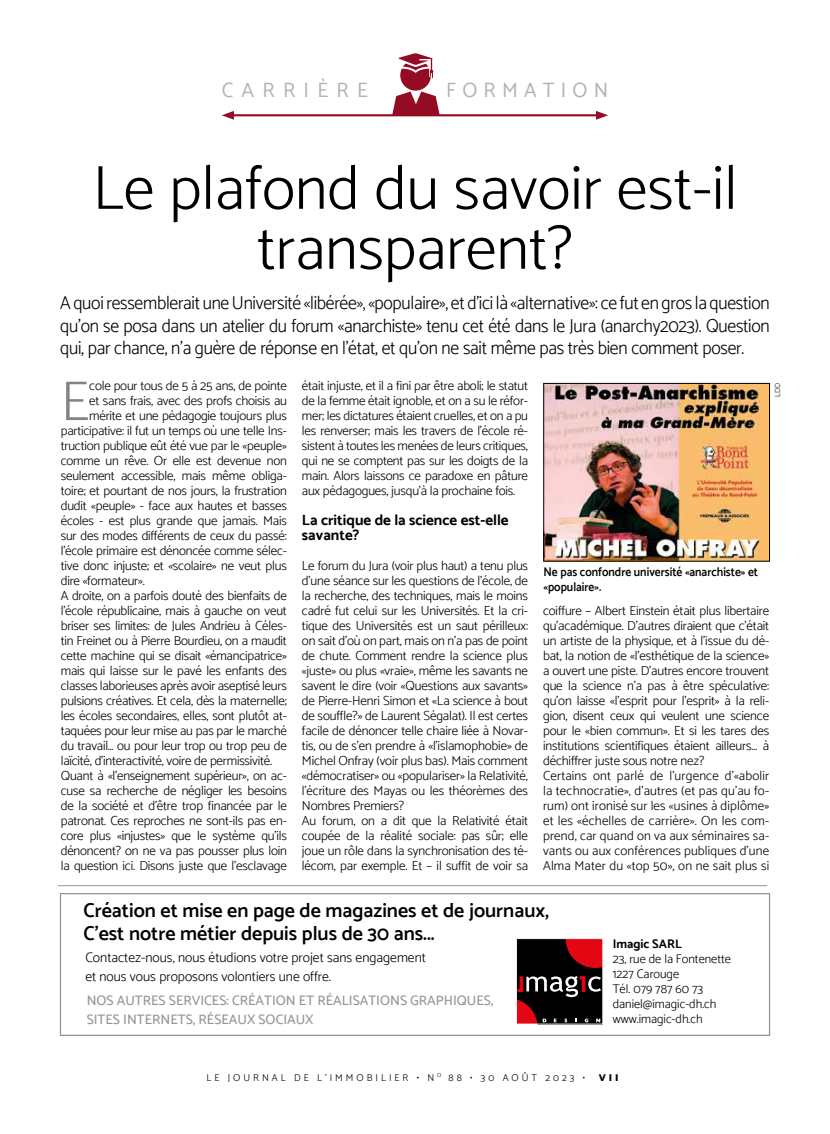
<style>
.page{position:relative;width:830px;height:1134px;background:#fff}
.page>*{position:absolute;margin:0;border:0;box-sizing:border-box;transform-origin:0 0}
.t1{font:300 62.5px/60px "Catamaran";color:#000;text-align:center}
.t2{font:300 56.38px "Catamaran";color:#838382}
.t3{font:20.75px "Catamaran";letter-spacing:.3em;color:#b3b2b2}
.t4{font:20.75px "Catamaran";letter-spacing:.4em;color:#b3b2b2}
.t5{font:600 20px/22.9px "Catamaran";color:#000}
.t6{font:300 18.75px/22.5px "Catamaran";letter-spacing:-.015em;color:#000;text-align:justify;scale:.95 1}
.t7{font:700 15px/15px "Catamaran";color:#000}
.t8{font:300 13.75px/18.8px "Catamaran";color:#000}
.t9{font:500 13.75px/18.8px "Catamaran";color:#979696}
.t10{font:300 13.12px/15px "Catamaran";letter-spacing:-.01em;color:#000}
.t11{font:300 12.5px/15px "Catamaran";color:#000}
.t12{font:600 12.5px/15px "Catamaran";color:#000;scale:.92 1}
.t13{font:700 12.5px "Catamaran";color:#000}
.t14{font:300 10px "Catamaran";letter-spacing:.3em;color:#000}
.t15{font:900 10px "Catamaran";color:#000}
.t16{font:300 7.5px "Catamaran";color:#000}
</style>
<div class="page">
<hr style="left:58px;top:885px;width:709px;height:1px;background:#979696">
<svg style="left:392px;top:53px;width:47px;height:61px"></svg>
<hr style="left:230px;top:114px;width:369px;height:2px;background:#940c23">
<svg style="left:222px;top:111px;width:12px;height:9px"></svg>
<svg style="left:595px;top:111px;width:13px;height:9px"></svg>
<img style="left:545px;top:385px;width:222px;height:174px">
<div style="left:543px;top:383px;width:226px;height:178px;border:1px solid #000"></div>
<div style="left:60px;top:893px;width:709px;height:143px;border:1px solid #929292"></div>
<svg style="left:518px;top:940px;width:83px;height:82px;background:#3b1316"></svg>
<div style="left:516px;top:938px;width:87px;height:86px;border:1px solid #fff"></div>
<h3 class="t4" style="left:222px;top:77px;width:147px">CARRIÈRE</h3>
<h3 class="t3" style="left:446px;top:77px;width:163px">FORMATION</h3>
<h1 class="t1" style="left:92px;top:157px;width:646px">Le plafond du savoir est-il transparent?</h1>
<p class="t6" style="left:60px;top:291px;width:748px">A quoi ressemblerait une Université «libérée», «populaire», et d’ici là «alternative»: ce fut en gros la question qu’on se posa dans un atelier du forum «anarchiste» tenu cet été dans le Jura (anarchy2023). Question qui, par chance, n’a guère de réponse en l’état, et qu’on ne sait même pas très bien comment poser.</p>
<h2 class="t2" style="left:61px;top:368px;width:30px">E</h2>
<p class="t10" style="left:89px;top:378px;width:199px">cole pour tous de 5 à 25 ans, de pointe</p>
<p class="t10" style="left:89px;top:393px;width:199px">et sans frais, avec des profs choisis au</p>
<p class="t10" style="left:89px;top:408px;width:199px">mérite et une pédagogie toujours plus</p>
<p class="t10" style="left:61px;top:423px;width:227px">participative: il fut un temps où une telle Ins-</p>
<p class="t10" style="left:61px;top:438px;width:227px">truction publique eût été vue par le «peuple»</p>
<p class="t10" style="left:61px;top:453px;width:227px">comme un rêve. Or elle est devenue non</p>
<p class="t10" style="left:61px;top:468px;width:227px">seulement accessible, mais même obliga-</p>
<p class="t10" style="left:61px;top:483px;width:227px">toire; et pourtant de nos jours, la frustration</p>
<p class="t10" style="left:61px;top:498px;width:227px">dudit «peuple» - face aux hautes et basses</p>
<p class="t10" style="left:61px;top:513px;width:227px">écoles - est plus grande que jamais. Mais</p>
<p class="t10" style="left:61px;top:528px;width:227px">sur des modes différents de ceux du passé:</p>
<p class="t10" style="left:61px;top:543px;width:227px">l’école primaire est dénoncée comme sélec-</p>
<p class="t10" style="left:61px;top:558px;width:227px">tive donc injuste; et «scolaire» ne veut plus</p>
<p class="t10" style="left:61px;top:573px;width:85px">dire «formateur».</p>
<p class="t10" style="left:61px;top:588px;width:227px">A droite, on a parfois douté des bienfaits de</p>
<p class="t10" style="left:61px;top:603px;width:227px">l’école républicaine, mais à gauche on veut</p>
<p class="t10" style="left:61px;top:618px;width:227px">briser ses limites: de Jules Andrieu à Céles-</p>
<p class="t10" style="left:61px;top:633px;width:227px">tin Freinet ou à Pierre Bourdieu, on a maudit</p>
<p class="t10" style="left:61px;top:648px;width:227px">cette machine qui se disait «émancipatrice»</p>
<p class="t10" style="left:61px;top:663px;width:227px">mais qui laisse sur le pavé les enfants des</p>
<p class="t10" style="left:61px;top:678px;width:227px">classes laborieuses après avoir aseptisé leurs</p>
<p class="t10" style="left:61px;top:693px;width:227px">pulsions créatives. Et cela, dès la maternelle;</p>
<p class="t10" style="left:61px;top:708px;width:227px">les écoles secondaires, elles, sont plutôt at-</p>
<p class="t10" style="left:61px;top:723px;width:227px">taquées pour leur mise au pas par le marché</p>
<p class="t10" style="left:61px;top:738px;width:227px">du travail… ou pour leur trop ou trop peu de</p>
<p class="t10" style="left:61px;top:753px;width:213px">laïcité, d’interactivité, voire de permissivité.</p>
<p class="t10" style="left:61px;top:768px;width:227px">Quant à «l’enseignement supérieur», on ac-</p>
<p class="t10" style="left:61px;top:783px;width:227px">cuse sa recherche de négliger les besoins</p>
<p class="t10" style="left:61px;top:798px;width:227px">de la société et d’être trop financée par le</p>
<p class="t10" style="left:61px;top:813px;width:227px">patronat. Ces reproches ne sont-ils pas en-</p>
<p class="t10" style="left:61px;top:828px;width:227px">core plus «injustes» que le système qu’ils</p>
<p class="t10" style="left:61px;top:843px;width:227px">dénoncent? on ne va pas pousser plus loin</p>
<p class="t10" style="left:61px;top:858px;width:227px">la question ici. Disons juste que l’esclavage</p>
<p class="t10" style="left:302px;top:378px;width:227px;text-align:justify">était injuste, et il a fini par être aboli; le statut de la femme était ignoble, et on a su le réfor&shy;mer; les dictatures étaient cruelles, et on a pu les renverser; mais les travers de l’école ré&shy;sistent à toutes les menées de leurs critiques, qui ne se comptent pas sur les doigts de la main. Alors laissons ce paradoxe en pâture aux pédagogues, jusqu’à la prochaine fois.</p>
<p class="t7" style="left:302px;top:512px;width:208px">La critique de la science est-elle savante?</p>
<p class="t10" style="left:302px;top:558px;width:227px">Le forum du Jura (voir plus haut) a tenu plus d’une séance sur les questions de l’école, de la recherche, des techniques, mais le moins cadré fut celui sur les Universités. Et la cri&shy;tique des Universités est un saut périlleux: on sait d’où on part, mais on n’a pas de point de chute. Comment rendre la science plus «juste» ou plus «vraie», même les savants ne savent le dire (voir «Questions aux savants» de Pierre-Henri Simon et «La science à bout de souffle?» de Laurent Ségalat). Il est certes facile de dénoncer telle chaire liée à Novar&shy;tis, ou de s’en prendre à «l’islamophobie» de Michel Onfray (voir plus bas). Mais comment «démocratiser» ou «populariser» la Relativité, l’écriture des Mayas ou les théorèmes des Nombres Premiers?<br>Au forum, on a dit que la Relativité était coupée de la réalité sociale: pas sûr; elle joue un rôle dans la synchronisation des té&shy;lécom, par exemple. Et – il suffit de voir sa</p>
<p class="t16" style="left:772px;top:397px;width:15px;rotate:-90deg">LDD</p>
<p class="t12" style="left:543px;top:564px;width:234px">Ne pas confondre université «anarchiste» et «populaire».</p>
<p class="t10" style="left:543px;top:603px;width:227px">coiffure – Albert Einstein était plus libertaire qu’académique. D’autres diraient que c’était un artiste de la physique, et à l’issue du dé&shy;bat, la notion de «l’esthétique de la science» a ouvert une piste. D’autres encore trouvent que la science n’a pas à être spéculative: qu’on laisse «l’esprit pour l’esprit» à la reli&shy;gion, disent ceux qui veulent une science pour le «bien commun». Et si les tares des institutions scientifiques étaient ailleurs… à déchiffrer juste sous notre nez?<br>Certains ont parlé de l’urgence d’«abolir la technocratie», d’autres (et pas qu’au fo&shy;rum) ont ironisé sur les «usines à diplôme» et les «échelles de carrière». On les com&shy;prend, car quand on va aux séminaires sa&shy;vants ou aux conférences publiques d’une Alma Mater du «top 50», on ne sait plus si</p>
<h3 class="t5" style="left:83px;top:899px;width:467px">Création et mise en page de magazines et de journaux,<br>C’est notre métier depuis plus de 30 ans...</h3>
<p class="t8" style="left:85px;top:948px;width:342px">Contactez-nous, nous étudions votre projet sans engagement et nous vous proposons volontiers une offre.</p>
<p class="t9" style="left:87px;top:991px;width:408px">NOS AUTRES SERVICES: CRÉATION ET RÉALISATIONS GRAPHIQUES,<br>SITES INTERNETS, RÉSEAUX SOCIAUX</p>
<p class="t13" style="left:612px;top:936px;width:71px">Imagic SARL</p>
<p class="t11" style="left:612px;top:951px;width:120px">23, rue de la Fontenette<br>1227 Carouge<br>Tél. 079 787 60 73 daniel@imagic-dh.ch www.imagic-dh.ch</p>
<p class="t14" style="left:206px;top:1071px;width:380px">LE JOURNAL DE L’IMMOBILIER • N <sup>O</sup> 88 • 30 AOÛT 2023 •</p>
<p class="t15" style="left:598px;top:1071px;width:21px">VII</p>
</div>
